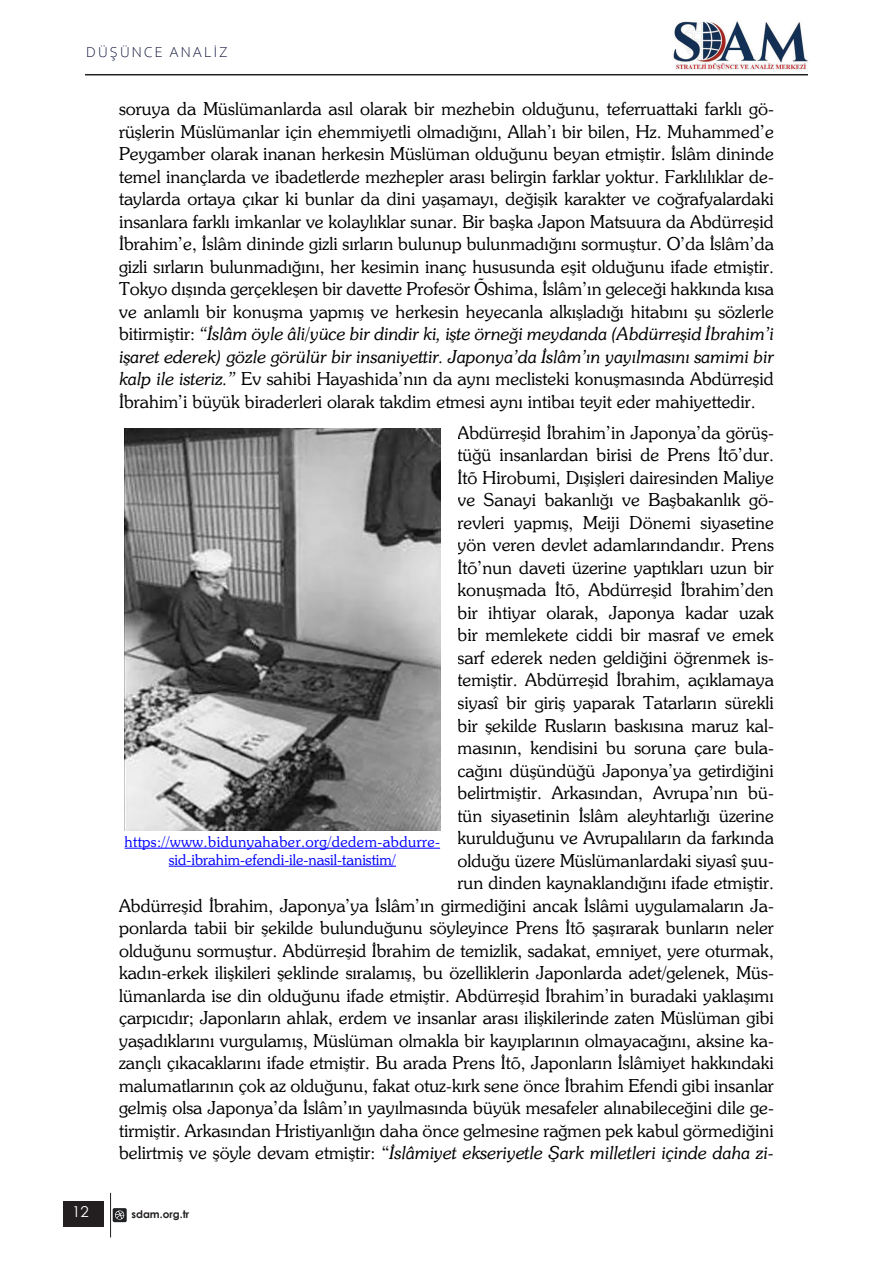
<style>
.page{position:relative;width:893px;height:1263px;background:#fff}
.page>*{position:absolute;margin:0;border:0;box-sizing:border-box;transform-origin:0 0}
.metin_stil{font:300 18px/22.5px "Souvenirplatin";color:#000;text-align:justify}
.metin_stil-2{font:300 15px/18px "Souvenirplatin";letter-spacing:.025em;color:#00f;text-align:center}
.t1{font:300 15px "Corbel";letter-spacing:.14em;color:#040a31}
.t2{font:15px "Century Gothic";color:#fff}
.t3{font:700 10.5px "Century Gothic";color:#231f20}
.s1{font-style:italic}
</style>
<div class="page">
<div style="left:64px;top:1202px;width:40px;height:25px;background:#231f20"></div>
<hr style="left:85px;top:74px;width:723px;height:1px;background:#231f20">
<img style="left:673px;top:21px;width:135px;height:50px">
<hr style="left:110px;top:1193px;width:1px;height:44px;background:#231f20">
<svg style="left:113px;top:1208px;width:14px;height:14px"></svg>
<img style="left:124px;top:429px;width:316px;height:401px">
<hr style="left:125px;top:848px;width:315px;height:1px;background:#00f">
<hr style="left:169px;top:866px;width:227px;height:1px;background:#00f">
<p class="t1" style="left:86px;top:42px;width:143px">DÜŞÜNCE ANALİZ</p>
<p class="t2" style="left:72px;top:1201px;width:18px">12</p>
<p class="metin_stil" style="left:119px;top:98px;width:656px">soruya da Müslümanlarda asıl olarak bir mezhebin olduğunu, teferruattaki farklı gö&shy;rüşlerin Müslümanlar için ehemmiyetli olmadığını, Allah’ı bir bilen, Hz. Muhammed’e Peygamber olarak inanan herkesin Müslüman olduğunu beyan etmiştir. İslâm dininde temel inançlarda ve ibadetlerde mezhepler arası belirgin farklar yoktur. Farklılıklar de&shy;taylarda ortaya çıkar ki bunlar da dini yaşamayı, değişik karakter ve coğrafyalardaki insanlara farklı imkanlar ve kolaylıklar sunar. Bir başka Japon Matsuura da Abdürreşid İbrahim’e, İslâm dininde gizli sırların bulunup bulunmadığını sormuştur. O’da İslâm’da gizli sırların bulunmadığını, her kesimin inanç hususunda eşit olduğunu ifade etmiştir.<br>Tokyo dışında gerçekleşen bir davette Profesör Õshima, İslâm’ın geleceği hakkında kısa ve anlamlı bir konuşma yapmış ve herkesin heyecanla alkışladığı hitabını şu sözlerle bitirmiştir: <span class="s1">“İslâm öyle âli/yüce bir dindir ki, işte örneği meydanda (Abdürreşid İbrahim’i işaret ederek) gözle görülür bir insaniyettir. Japonya’da İslâm’ın yayılmasını samimi bir kalp ile isteriz.”</span> Ev sahibi Hayashida’nın da aynı meclisteki konuşmasında Abdürreşid İbrahim’i büyük biraderleri olarak takdim etmesi aynı intibaı teyit eder mahiyettedir.</p>
<p class="metin_stil" style="left:119px;top:421px;width:656px;text-align:right">Abdürreşid İbrahim’in Japonya’da görüş-<br>tüğü insanlardan birisi de Prens İtõ’dur.<br>İtõ Hirobumi, Dışişleri dairesinden Maliye<br>ve Sanayi bakanlığı ve Başbakanlık gö-<br>revleri yapmış, Meiji Dönemi siyasetine<br>yön veren devlet adamlarındandır. Prens<br>İtõ’nun daveti üzerine yaptıkları uzun bir<br>konuşmada İtõ, Abdürreşid İbrahim’den<br>bir ihtiyar olarak, Japonya kadar uzak<br>bir memlekete ciddi bir masraf ve emek<br>sarf ederek neden geldiğini öğrenmek is-<br>temiştir. Abdürreşid İbrahim, açıklamaya<br>siyasî bir giriş yaparak Tatarların sürekli<br>bir şekilde Rusların baskısına maruz kal-<br>masının, kendisini bu soruna çare bula-<br>cağını düşündüğü Japonya’ya getirdiğini<br>belirtmiştir. Arkasından, Avrupa’nın bü-<br>tün siyasetinin İslâm aleyhtarlığı üzerine<br>kurulduğunu ve Avrupalıların da farkında<br>olduğu üzere Müslümanlardaki siyasî şuu-<br>run dinden kaynaklandığını ifade etmiştir.<br>Abdürreşid İbrahim, Japonya’ya İslâm’ın girmediğini ancak İslâmi uygulamaların Ja&shy;ponlarda tabii bir şekilde bulunduğunu söyleyince Prens İtõ şaşırarak bunların neler olduğunu sormuştur. Abdürreşid İbrahim de temizlik, sadakat, emniyet, yere oturmak, kadın-erkek ilişkileri şeklinde sıralamış, bu özelliklerin Japonlarda adet/gelenek, Müs&shy;lümanlarda ise din olduğunu ifade etmiştir. Abdürreşid İbrahim’in buradaki yaklaşımı çarpıcıdır; Japonların ahlak, erdem ve insanlar arası ilişkilerinde zaten Müslüman gibi yaşadıklarını vurgulamış, Müslüman olmakla bir kayıplarının olmayacağını, aksine ka&shy;zançlı çıkacaklarını ifade etmiştir. Bu arada Prens İtõ, Japonların İslâmiyet hakkındaki malumatlarının çok az olduğunu, fakat otuz-kırk sene önce İbrahim Efendi gibi insanlar gelmiş olsa Japonya’da İslâm’ın yayılmasında büyük mesafeler alınabileceğini dile ge&shy;tirmiştir. Arkasından Hristiyanlığın daha önce gelmesine rağmen pek kabul görmediğini belirtmiş ve şöyle devam etmiştir: “<span class="s1">İslâmiyet ekseriyetle Şark milletleri içinde daha zi-</span></p>
<p class="metin_stil-2" style="left:125px;top:833px;width:317px">https://www.bidunyahaber.org/dedem-abdurre&shy;sid-ibrahim-efendi-ile-nasil-tanistim/</p>
<p class="t3" style="left:131px;top:1206px;width:59px">sdam.org.tr</p>
</div>
